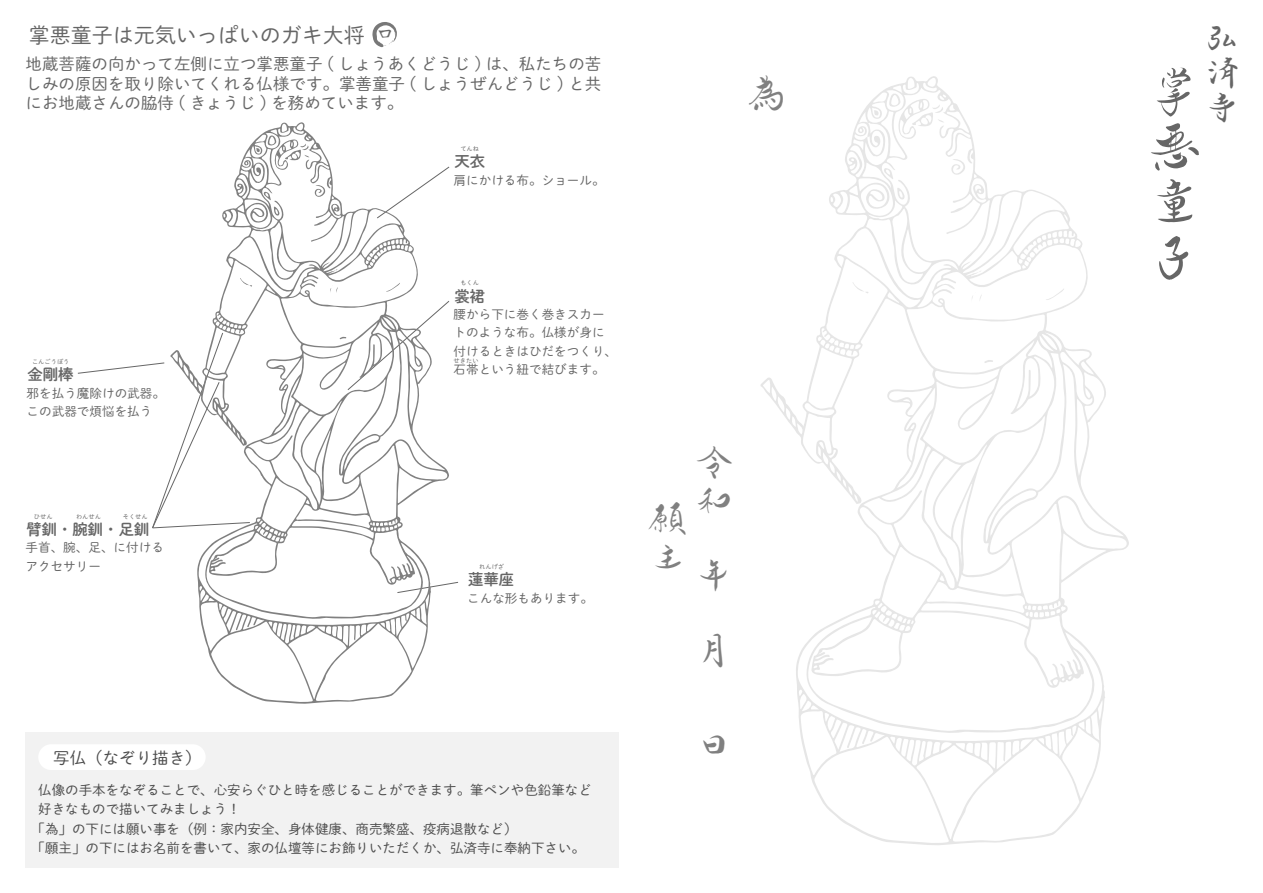
<style>
.page{position:relative;width:1263px;height:893px;background:#fff}
.page>*{position:absolute;margin:0;border:0;box-sizing:border-box;transform-origin:0 0}
.t1{font:55.2px/55.2px "TA kouran";color:#666}
.t2{font:37.65px/40.3px "TA kouran";color:#808080}
.t3{font:34.5px/34.5px "TA kouran";color:#666;text-align:justify}
.t4{font:21px "DNP Shuei M Go Std L";color:#666}
.t5{font:19.5px "TA souiimei";color:#666}
.t6{font:16.5px/19.5px "DNP Shuei M Go Std L";color:#666;text-align:justify}
.t7{font:16.5px "DNP Shuei M Go Std L";color:#4d4d4d}
.t8{font:15.45px "DNP Shuei M Go Std B";color:#666}
.t9{font:13.5px "DNP Shuei M Go Std L";color:#4d4d4d}
.t10{font:12.6px/18.1px "DNP Shuei M Go Std L";color:#666}
.t11{font:6.3px "DNP Shuei M Go Std L";color:#666}
</style>
<div class="page">
<div style="left:26px;top:732px;width:593px;height:135px;background:#f2f2f2"></div>
<div style="left:38px;top:744px;width:168px;height:26px;background:#fff;border-radius:13px"></div>
<svg style="left:450px;top:581px;width:9px;height:4px"></svg>
<svg style="left:372px;top:22px;width:25px;height:25px"></svg>
<svg style="left:760px;top:76px;width:369px;height:769px"></svg>
<svg style="left:951px;top:158px;width:14px;height:17px"></svg>
<svg style="left:883px;top:167px;width:10px;height:12px"></svg>
<svg style="left:897px;top:188px;width:8px;height:12px"></svg>
<svg style="left:1046px;top:288px;width:18px;height:12px"></svg>
<svg style="left:971px;top:292px;width:11px;height:10px"></svg>
<svg style="left:984px;top:360px;width:9px;height:3px"></svg>
<svg style="left:852px;top:282px;width:16px;height:11px"></svg>
<svg style="left:889px;top:92px;width:55px;height:47px"></svg>
<svg style="left:874px;top:110px;width:5px;height:6px"></svg>
<svg style="left:197px;top:122px;width:253px;height:582px"></svg>
<svg style="left:314px;top:184px;width:11px;height:13px"></svg>
<svg style="left:263px;top:191px;width:8px;height:9px"></svg>
<svg style="left:274px;top:207px;width:5px;height:9px"></svg>
<svg style="left:386px;top:283px;width:14px;height:9px"></svg>
<svg style="left:330px;top:285px;width:8px;height:8px"></svg>
<svg style="left:339px;top:300px;width:111px;height:91px"></svg>
<svg style="left:240px;top:278px;width:12px;height:9px"></svg>
<svg style="left:268px;top:135px;width:41px;height:35px"></svg>
<svg style="left:256px;top:148px;width:4px;height:5px"></svg>
<svg style="left:77px;top:332px;width:174px;height:197px"></svg>
<h3 class="t4" style="left:29px;top:20px;width:337px">掌悪童子は元気いっぱいのガキ大将</h3>
<p class="t6" style="left:26px;top:54px;width:577px">地蔵菩薩の向かって左側に立つ掌悪童子 ( しょうあくどうじ ) は、私たちの苦しみの原因を取り除いてくれる仏様です。掌善童子 ( しょうぜんどうじ ) と共にお地蔵さんの脇侍 ( きょうじ ) を務めています。</p>
<h3 class="t5" style="left:375px;top:23px;width:21px">ロ</h3>
<p class="t11" style="left:460px;top:144px;width:20px">てんね</p>
<p class="t10" style="left:454px;top:170px;width:152px">肩にかける布。ショール。</p>
<p class="t8" style="left:454px;top:150px;width:32px">天衣</p>
<h2 class="t2" style="left:748px;top:72px;width:37px">為</h2>
<p class="t11" style="left:32px;top:357px;width:39px">こんごうぼう</p>
<p class="t10" style="left:27px;top:384px;width:140px">邪を払う魔除けの武器。この武器で煩悩を払う</p>
<p class="t8" style="left:28px;top:363px;width:48px">金剛棒</p>
<p class="t11" style="left:34px;top:512px;width:20px">ひせん</p>
<p class="t11" style="left:76px;top:512px;width:26px">わんせん</p>
<p class="t11" style="left:123px;top:512px;width:26px">そくせん</p>
<p class="t10" style="left:26px;top:538px;width:140px">手首、腕、足、に付けるアクセサリー</p>
<p class="t8" style="left:26px;top:517px;width:125px">臂釧・腕釧・足釧</p>
<p class="t11" style="left:460px;top:279px;width:20px">もくん</p>
<p class="t8" style="left:454px;top:284px;width:32px">裳裙</p>
<p class="t10" style="left:454px;top:305px;width:165px">腰から下に巻く巻きスカートのような布。仏様が身に付けるときはひだをつくり、石帯という紐で結びます。</p>
<p class="t11" style="left:454px;top:356px;width:26px">せきたい</p>
<p class="t11" style="left:479px;top:562px;width:26px">れんげざ</p>
<p class="t10" style="left:467px;top:588px;width:127px">こんな形もあります。</p>
<p class="t8" style="left:468px;top:568px;width:48px">蓮華座</p>
<h2 class="t2" style="left:695px;top:441px;width:59px">令和　</h2>
<h2 class="t2" style="left:649px;top:498px;width:59px">願主　</h2>
<h2 class="t2" style="left:695px;top:539px;width:59px;line-height:75.3px">年　月　</h2>
<p class="t7" style="left:53px;top:745px;width:150px">写仏（なぞり描き）</p>
<p class="t9" style="left:38px;top:780px;width:555px">仏像の手本をなぞることで、心安らぐひと時を感じることができます。筆ペンや色鉛筆など</p>
<p class="t9" style="left:38px;top:799px;width:204px">好きなもので描いてみましょう！</p>
<p class="t9" style="left:32px;top:819px;width:487px">「為」の下には願い事を（例：家内安全、身体健康、商売繁盛、疫病退散など）</p>
<p class="t9" style="left:32px;top:838px;width:555px">「願主」の下にはお名前を書いて、家の仏壇等にお飾りいただくか、弘済寺に奉納下さい。</p>
<h2 class="t2" style="left:695px;top:724px;width:31px">日</h2>
<h1 class="t1" style="left:1146px;top:63px;width:54px">掌悪童子</h1>
<h3 class="t3" style="left:1205px;top:20px;width:34px">弘済寺</h3>
</div>
